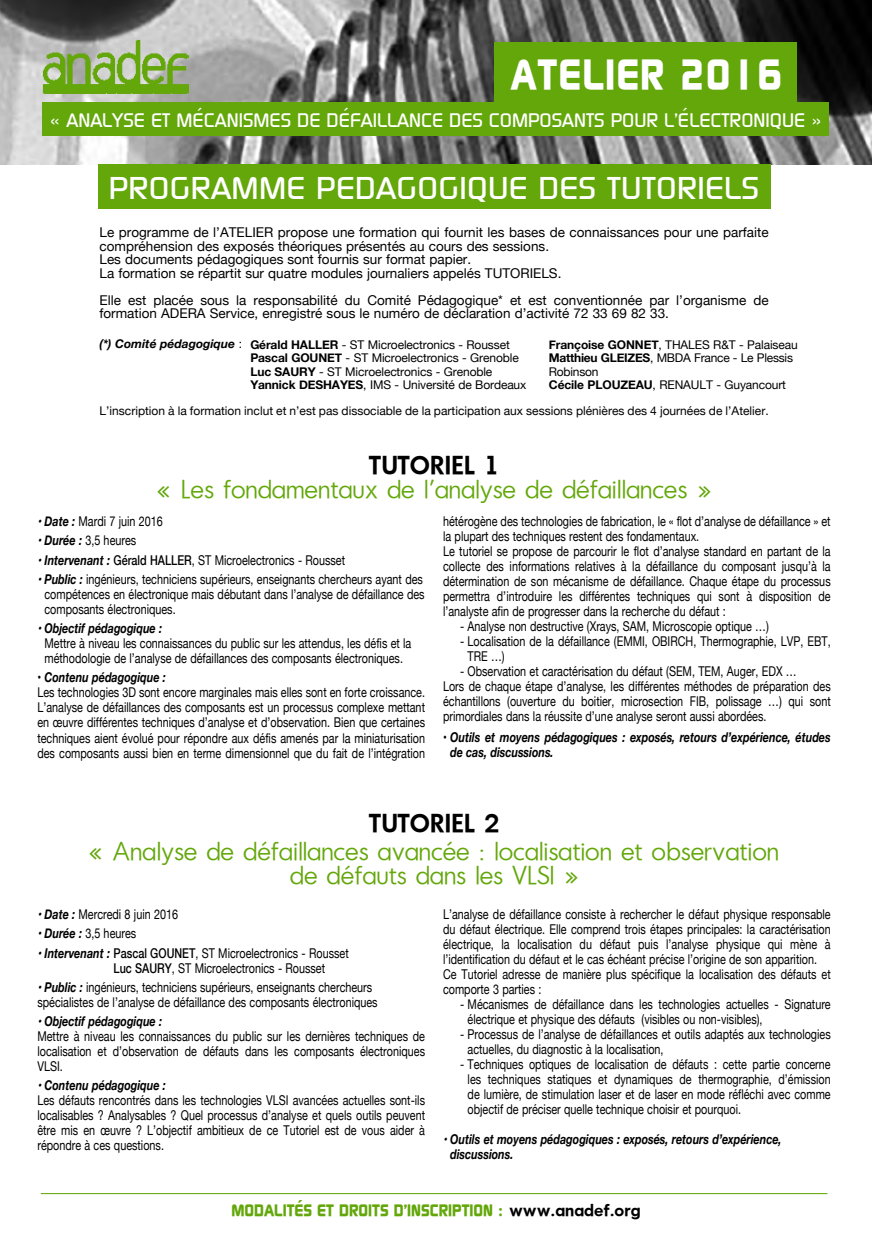
<style>
.page{position:relative;width:872px;height:1242px;background:#fff}
.page>*{position:absolute;margin:0;border:0;box-sizing:border-box;transform-origin:0 0}
.t1{font:700 42px "Continuum";letter-spacing:.025em;color:#fff}
.t2{font:500 31.35px "Continuum";letter-spacing:.01em;color:#fff;scale:1.05 1}
.t3{font:24.75px/24px "Veran Croate";color:#63a70a;text-align:center}
.t4{font:700 24.75px "Veran Croate";color:#000}
.t5{font:500 19.5px "Continuum";color:#fff}
.t6{font:700 16.5px "Continuum";color:#63a70a}
.Texte_desciptif_sess{font:13.5px/15px "Helvetica Neue";color:#000;scale:.8 1}
.Texte_desciptif_sess-2{font:13.5px/13.5px "Helvetica Neue";color:#000}
.Texte_desciptif_sess-3{font:italic 700 13.5px/15px "Helvetica Neue";color:#000;scale:.8 1}
.t7{font:12px/13.5px "Helvetica Neue";letter-spacing:-.01em;color:#000}
.t8{font:italic 700 12px "Helvetica Neue";color:#000}
.s1{font-weight:400;font-style:normal}
.s2{font-weight:700}
.s3{font-weight:700;font-style:italic}
.s4{font-weight:500}
.s5{font-family:"Veran Croate"}
.s6{font-family:"Veran Croate";color:#000}
</style>
<div class="page">
<img style="left:0;top:0;width:872px;height:164px">
<div style="left:494px;top:43px;width:303px;height:68px;background:#63a70a"></div>
<div style="left:98px;top:164px;width:672px;height:44px;background:#63a70a"></div>
<div style="left:43px;top:102px;width:786px;height:34px;background:#63a70a"></div>
<hr style="left:41px;top:1193px;width:786px;height:1px;background:#63a70a">
<img style="left:42px;top:40px;width:146px;height:54px">
<p class="t1" style="left:510px;top:46px;width:273px">ATELIER 2016</p>
<p class="t5" style="left:50px;top:108px;width:774px">« ANALYSE ET MÉCANISMES DE DÉFAILLANCE DES COMPOSANTS POUR L’ÉLECTRONIQUE »</p>
<p class="t2" style="left:109px;top:167px;width:621px">PROGRAMME PEDAGOGIQUE DES TUTORIELS</p>
<p class="Texte_desciptif_sess-2" style="left:100px;top:226px;width:670px">Le programme de l’ATELIER propose une formation qui fournit les bases de connaissances pour une parfaite compréhension des exposés théoriques présentés au cours des sessions.</p>
<p class="Texte_desciptif_sess-2" style="left:100px;top:253px;width:373px">Les documents pédagogiques sont fournis sur format papier.</p>
<p class="Texte_desciptif_sess-2" style="left:100px;top:267px;width:463px">La formation se répartit sur quatre modules journaliers appelés TUTORIELS.</p>
<p class="Texte_desciptif_sess-2" style="left:100px;top:294px;width:670px">Elle est placée sous la responsabilité du Comité Pédagogique* et est conventionnée par l’organisme de formation ADERA Service, enregistré sous le numéro de déclaration d’activité 72 33 69 82 33.</p>
<p class="t8" style="left:100px;top:334px;width:144px">(*) Comité pédagogique <span class="s1">:</span></p>
<p class="t7" style="left:250px;top:338px;width:261px"><span class="s2">Gérald HALLER</span> - ST Microelectronics - Rousset</p>
<p class="t7" style="left:250px;top:352px;width:270px"><span class="s2">Pascal GOUNET</span> - ST Microelectronics - Grenoble</p>
<p class="t7" style="left:250px;top:365px;width:244px"><span class="s2">Luc SAURY</span> - ST Microelectronics - Grenoble</p>
<p class="t7" style="left:250px;top:379px;width:277px"><span class="s2">Yannick DESHAYES</span>, IMS - Université de Bordeaux</p>
<p class="t7" style="left:549px;top:338px;width:250px"><span class="s2">Françoise GONNET</span>, THALES R&amp;T - Palaiseau</p>
<p class="t7" style="left:549px;top:352px;width:245px"><span class="s2">Matthieu GLEIZES</span>, MBDA France - Le Plessis<br>Robinson</p>
<p class="t7" style="left:549px;top:379px;width:239px"><span class="s2">Cécile PLOUZEAU</span>, RENAULT - Guyancourt</p>
<p class="t7" style="left:100px;top:405px;width:670px">L’inscription à la formation inclut et n’est pas dissociable de la participation aux sessions plénières des 4 journées de l’Atelier.</p>
<p class="t4" style="left:369px;top:450px;width:132px">TUTORIEL 1</p>
<p class="t3" style="left:157px;top:477px;width:556px">« Les fondamentaux de l’analyse de défaillances »</p>
<p class="Texte_desciptif_sess" style="left:37px;top:514px;width:158px"><span class="s3">• Date :</span> Mardi 7 juin 2016</p>
<p class="Texte_desciptif_sess" style="left:37px;top:534px;width:125px"><span class="s3">• Durée :</span> 3,5 heures</p>
<p class="Texte_desciptif_sess" style="left:37px;top:553px;width:386px"><span class="s3">• Intervenant :</span> <span class="s4">Gérald HALLER</span>, ST Microelectronics - Rousset</p>
<p class="Texte_desciptif_sess" style="left:44px;top:572px;width:477px;text-indent:-7px"><span class="s3">• Public :</span> ingénieurs, techniciens supérieurs, enseignants chercheurs ayant des compétences en électronique mais débutant dans l’analyse de défaillance des composants électroniques.</p>
<p class="Texte_desciptif_sess" style="left:44px;top:621px;width:460px;text-indent:-7px"><span class="s3">• Objectif pédagogique :<br></span>Mettre à niveau les connaissances du public sur les attendus, les défis et la méthodologie de l’analyse de défaillances des composants électroniques.</p>
<p class="Texte_desciptif_sess-3" style="left:37px;top:670px;width:162px"><span class="s1">•</span> Contenu pédagogique :</p>
<p class="Texte_desciptif_sess" style="left:37px;top:686px;width:486px;text-align:justify">Les technologies 3D sont encore marginales mais elles sont en forte croissance.<br>L’analyse de défaillances des composants est un processus complexe mettant en œuvre différentes techniques d’analyse et d’observation. Bien que certaines techniques aient évolué pour répondre aux défis amenés par la miniaturisation des composants aussi bien en terme dimensionnel que du fait de l’intégration</p>
<p class="Texte_desciptif_sess" style="left:443px;top:514px;width:486px">hétérogène des technologies de fabrication, le « flot d’analyse de défaillance » et la plupart des techniques restent des fondamentaux.</p>
<p class="Texte_desciptif_sess" style="left:443px;top:544px;width:486px;text-align:justify">Le tutoriel se propose de parcourir le flot d’analyse standard en partant de la collecte des informations relatives à la défaillance du composant jusqu’à la détermination de son mécanisme de défaillance. Chaque étape du processus permettra d’introduire les différentes techniques qui sont à disposition de l’analyste afin de progresser dans la recherche du défaut :</p>
<p class="Texte_desciptif_sess" style="left:460px;top:619px;width:387px">- Analyse non destructive (Xrays, SAM, Microscopie optique …)</p>
<p class="Texte_desciptif_sess" style="left:467px;top:634px;width:455px;text-indent:-8px">- Localisation de la défaillance (EMMI, OBIRCH, Thermographie, LVP, EBT,<br>TRE …)</p>
<p class="Texte_desciptif_sess" style="left:460px;top:664px;width:422px">- Observation et caractérisation du défaut (SEM, TEM, Auger, EDX …</p>
<p class="Texte_desciptif_sess" style="left:443px;top:679px;width:486px;text-align:justify">Lors de chaque étape d’analyse, les différentes méthodes de préparation des échantillons (ouverture du boitier, microsection FIB, polissage …) qui sont primordiales dans la réussite d’une analyse seront aussi abordées.</p>
<p class="Texte_desciptif_sess-3" style="left:450px;top:730px;width:477px;text-indent:-7px"><span class="s1">•</span> Outils et moyens pédagogiques : exposés, retours d’expérience, études de cas, discussions.</p>
<p class="t4" style="left:369px;top:807px;width:132px">TUTORIEL 2</p>
<p class="t3" style="left:89px;top:839px;width:691px">« Analyse de défaillances avancée : localisation et observation de défauts dans les VLSI »</p>
<p class="Texte_desciptif_sess" style="left:37px;top:907px;width:177px"><span class="s3">• Date :</span> Mercredi 8 juin 2016</p>
<p class="Texte_desciptif_sess" style="left:37px;top:927px;width:125px"><span class="s3">• Durée :</span> 3,5 heures</p>
<p class="Texte_desciptif_sess" style="left:113px;top:946px;width:295px;text-indent:-76px"><span class="s3">• Intervenant :</span> <span class="s4">Pascal GOUNET</span>, ST Microelectronics - Rousset<br><span class="s4">Luc SAURY</span>, ST Microelectronics - Rousset</p>
<p class="Texte_desciptif_sess" style="left:37px;top:980px;width:427px"><span class="s3">• Public :</span> ingénieurs, techniciens supérieurs, enseignants chercheurs spécialistes de l’analyse de défaillance des composants électroniques</p>
<p class="Texte_desciptif_sess-3" style="left:37px;top:1014px;width:157px">• Objectif pédagogique :</p>
<p class="Texte_desciptif_sess" style="left:37px;top:1029px;width:486px;text-align:justify">Mettre à niveau les connaissances du public sur les dernières techniques de localisation et d’observation de défauts dans les composants électroniques VLSI.</p>
<p class="Texte_desciptif_sess-3" style="left:37px;top:1078px;width:162px">• Contenu pédagogique :</p>
<p class="Texte_desciptif_sess" style="left:37px;top:1094px;width:486px;text-align:justify">Les défauts rencontrés dans les technologies VLSI avancées actuelles sont-ils localisables ? Analysables ? Quel processus d’analyse et quels outils peuvent être mis en œuvre ? L’objectif ambitieux de ce Tutoriel est de vous aider à répondre à ces questions.</p>
<p class="Texte_desciptif_sess" style="left:443px;top:907px;width:486px;text-align:justify">L’analyse de défaillance consiste à rechercher le défaut physique responsable du défaut électrique. Elle comprend trois étapes principales: la caractérisation électrique, la localisation du défaut puis l’analyse physique qui mène à l’identification du défaut et le cas échéant précise l’origine de son apparition.</p>
<p class="Texte_desciptif_sess" style="left:443px;top:967px;width:486px">Ce Tutoriel adresse de manière plus spécifique la localisation des défauts et comporte 3 parties :</p>
<p class="Texte_desciptif_sess" style="left:467px;top:997px;width:455px;text-indent:-8px">- Mécanismes de défaillance dans les technologies actuelles - Signature électrique et physique des défauts (visibles ou non-visibles),</p>
<p class="Texte_desciptif_sess" style="left:467px;top:1027px;width:455px;text-indent:-8px">- Processus de l’analyse de défaillances et outils adaptés aux technologies actuelles, du diagnostic à la localisation,</p>
<p class="Texte_desciptif_sess" style="left:467px;top:1057px;width:455px;text-align:justify;text-indent:-8px">- Techniques optiques de localisation de défauts : cette partie concerne les techniques statiques et dynamiques de thermographie, d’émission de lumière, de stimulation laser et de laser en mode réfléchi avec comme objectif de préciser quelle technique choisir et pourquoi.</p>
<p class="Texte_desciptif_sess-3" style="left:450px;top:1132px;width:416px;text-indent:-7px">• Outils et moyens pédagogiques : exposés, retours d’expérience, discussions.</p>
<p class="t6" style="left:231px;top:1198px;width:411px">MODALITÉS ET DROITS D’INSCRIPTION <span class="s5">:</span> <span class="s6">www.anadef.org</span></p>
</div>
